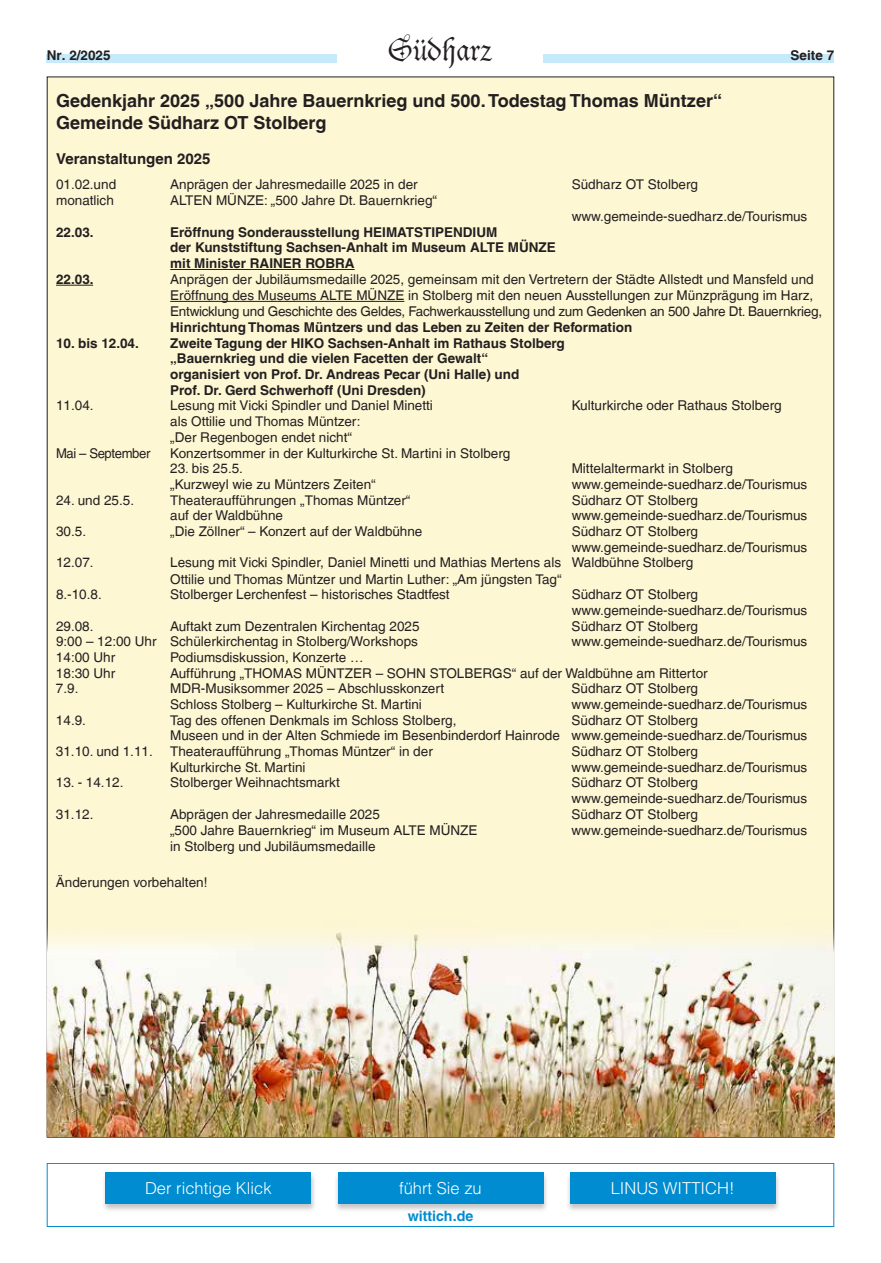
<style>
.page{position:relative;width:881px;height:1263px;background:#fff}
.page>*{position:absolute;margin:0;border:0;box-sizing:border-box;transform-origin:0 0}
.t1{font:31.5px "Duc De Berry LT";color:#231f20}
.t2{font:700 18px/21.6px "Helvetica LT";color:#231f20}
.t3{font:300 16.5px "Helvetica LT";color:#fff}
.t4{font:700 15px "Helvetica LT";color:#231f20}
.t5{font:700 14.25px "Helvetica LT";color:#008cd0}
.t6{font:13.5px/16.2px "Helvetica LT";color:#231f20}
.t7{font:700 13.5px/15.8px "Helvetica LT";color:#231f20}
.t8{font:13.5px "Helvetica LT";letter-spacing:-.03em;color:#231f20}
</style>
<div class="page">
<div style="left:47px;top:54px;width:786px;height:8px;background:#c6eafa"></div>
<div style="left:337px;top:38px;width:205px;height:31px;background:#fff"></div>
<div style="left:47px;top:77px;width:786px;height:1060px;background:#fef7d4"></div>
<hr style="left:170px;top:269px;width:184px;height:1px;background:#231f20">
<hr style="left:56px;top:285px;width:37px;height:1px;background:#231f20">
<hr style="left:170px;top:301px;width:234px;height:1px;background:#231f20">
<img style="left:47px;top:918px;width:786px;height:218px">
<div style="left:47px;top:1163px;width:786px;height:64px;border:1px solid #008cd0"></div>
<div style="left:101px;top:1171px;width:215px;height:41px;background:#231f20;opacity:.26"></div>
<div style="left:106px;top:1172px;width:205px;height:31px;background:#008cd0"></div>
<div style="left:333px;top:1171px;width:215px;height:41px;background:#231f20;opacity:.26"></div>
<div style="left:338px;top:1172px;width:205px;height:31px;background:#008cd0"></div>
<div style="left:565px;top:1171px;width:215px;height:41px;background:#231f20;opacity:.26"></div>
<div style="left:569px;top:1172px;width:206px;height:31px;background:#008cd0"></div>
<p class="t7" style="left:47px;top:47px;width:65px">Nr. 2/2025</p>
<h1 class="t1" style="left:387px;top:31px;width:106px">Südharz</h1>
<p class="t7" style="left:790px;top:47px;width:45px">Seite 7</p>
<h2 class="t2" style="left:56px;top:90px;width:667px">Gedenkjahr 2025 „500 Jahre Bauernkrieg und 500. Todestag Thomas Müntzer“<br>Gemeinde Südharz OT Stolberg</h2>
<p class="t4" style="left:56px;top:149px;width:156px">Veranstaltungen 2025</p>
<p class="t6" style="left:56px;top:176px;width:62px">01.02.und monatlich</p>
<p class="t6" style="left:170px;top:176px;width:268px">Anprägen der Jahresmedaille 2025 in der<br>ALTEN MÜNZE: „500 Jahre Dt. Bauernkrieg“</p>
<p class="t6" style="left:571px;top:176px;width:128px">Südharz OT Stolberg</p>
<p class="t6" style="left:571px;top:208px;width:237px">www.gemeinde-suedharz.de/Tourismus</p>
<p class="t7" style="left:56px;top:224px;width:39px">22.03.</p>
<p class="t7" style="left:170px;top:224px;width:387px">Eröffnung Sonderausstellung HEIMATSTIPENDIUM<br>der Kunststiftung Sachsen-Anhalt im Museum ALTE MÜNZE mit Minister RAINER ROBRA</p>
<p class="t7" style="left:56px;top:271px;width:39px">22.03.</p>
<p class="t6" style="left:170px;top:271px;width:653px">Anprägen der Jubiläumsmedaille 2025, gemeinsam mit den Vertretern der Städte Allstedt und Mansfeld und<br>Eröffnung des Museums ALTE MÜNZE in Stolberg mit den neuen Ausstellungen zur Münzprägung im Harz,<br>Entwicklung und Geschichte des Geldes, Fachwerkausstellung und zum Gedenken an 500 Jahre Dt. Bauernkrieg,</p>
<p class="t7" style="left:170px;top:319px;width:463px">Hinrichtung Thomas Müntzers und das Leben zu Zeiten der Reformation</p>
<p class="t7" style="left:56px;top:335px;width:84px">10. bis 12.04.</p>
<p class="t7" style="left:170px;top:335px;width:396px">Zweite Tagung der HIKO Sachsen-Anhalt im Rathaus Stolberg „Bauernkrieg und die vielen Facetten der Gewalt“<br>organisiert von Prof. Dr. Andreas Pecar (Uni Halle) und<br>Prof. Dr. Gerd Schwerhoff (Uni Dresden)</p>
<p class="t6" style="left:56px;top:397px;width:39px">11.04.</p>
<p class="t6" style="left:170px;top:397px;width:264px">Lesung mit Vicki Spindler und Daniel Minetti</p>
<p class="t6" style="left:571px;top:397px;width:211px">Kulturkirche oder Rathaus Stolberg</p>
<p class="t6" style="left:170px;top:413px;width:192px;line-height:15.8px">als Ottilie und Thomas Müntzer: „Der Regenbogen endet nicht“</p>
<p class="t8" style="left:56px;top:445px;width:96px">Mai – September</p>
<p class="t6" style="left:170px;top:445px;width:341px">Konzertsommer in der Kulturkirche St. Martini in Stolberg</p>
<p class="t6" style="left:170px;top:460px;width:74px">23. bis 25.5.</p>
<p class="t6" style="left:571px;top:460px;width:163px">Mittelaltermarkt in Stolberg</p>
<p class="t6" style="left:170px;top:476px;width:207px">„Kurzweyl wie zu Müntzers Zeiten“</p>
<p class="t6" style="left:571px;top:476px;width:237px">www.gemeinde-suedharz.de/Tourismus</p>
<p class="t6" style="left:56px;top:492px;width:80px">24. und 25.5.</p>
<p class="t6" style="left:170px;top:492px;width:241px">Theateraufführungen „Thomas Müntzer“</p>
<p class="t6" style="left:571px;top:492px;width:128px">Südharz OT Stolberg</p>
<p class="t6" style="left:170px;top:507px;width:114px">auf der Waldbühne</p>
<p class="t6" style="left:571px;top:507px;width:237px">www.gemeinde-suedharz.de/Tourismus</p>
<p class="t6" style="left:56px;top:523px;width:32px">30.5.</p>
<p class="t6" style="left:170px;top:523px;width:254px">„Die Zöllner“ – Konzert auf der Waldbühne</p>
<p class="t6" style="left:571px;top:523px;width:237px;line-height:15.8px">Südharz OT Stolberg www.gemeinde-suedharz.de/Tourismus</p>
<p class="t6" style="left:56px;top:554px;width:39px">12.07.</p>
<p class="t6" style="left:170px;top:554px;width:392px">Lesung mit Vicki Spindler, Daniel Minetti und Mathias Mertens als<br>Ottilie und Thomas Müntzer und Martin Luther: „Am jüngsten Tag“</p>
<p class="t6" style="left:571px;top:554px;width:123px">Waldbühne Stolberg</p>
<p class="t6" style="left:56px;top:586px;width:47px">8.-10.8.</p>
<p class="t6" style="left:170px;top:586px;width:281px">Stolberger Lerchenfest – historisches Stadtfest</p>
<p class="t6" style="left:571px;top:587px;width:237px;line-height:15.8px">Südharz OT Stolberg www.gemeinde-suedharz.de/Tourismus</p>
<p class="t6" style="left:56px;top:618px;width:39px">29.08.</p>
<p class="t6" style="left:170px;top:618px;width:251px">Auftakt zum Dezentralen Kirchentag 2025</p>
<p class="t6" style="left:571px;top:618px;width:128px">Südharz OT Stolberg</p>
<p class="t6" style="left:56px;top:633px;width:363px">9:00 – 12:00 Uhr Schülerkirchentag in Stolberg/Workshops</p>
<p class="t6" style="left:571px;top:633px;width:237px">www.gemeinde-suedharz.de/Tourismus</p>
<p class="t6" style="left:56px;top:649px;width:61px">14:00 Uhr</p>
<p class="t6" style="left:170px;top:649px;width:195px">Podiumsdiskussion, Konzerte …</p>
<p class="t6" style="left:56px;top:665px;width:61px">18:30 Uhr</p>
<p class="t6" style="left:170px;top:665px;width:539px">Aufführung „THOMAS MÜNTZER – SOHN STOLBERGS“ auf der Waldbühne am Rittertor</p>
<p class="t6" style="left:56px;top:680px;width:24px">7.9.</p>
<p class="t6" style="left:170px;top:680px;width:275px">MDR-Musiksommer 2025 – Abschlusskonzert</p>
<p class="t6" style="left:571px;top:680px;width:128px">Südharz OT Stolberg</p>
<p class="t6" style="left:170px;top:696px;width:253px">Schloss Stolberg – Kulturkirche St. Martini</p>
<p class="t6" style="left:571px;top:696px;width:237px">www.gemeinde-suedharz.de/Tourismus</p>
<p class="t6" style="left:56px;top:712px;width:32px">14.9.</p>
<p class="t6" style="left:170px;top:712px;width:288px">Tag des offenen Denkmals im Schloss Stolberg,</p>
<p class="t6" style="left:170px;top:712px;width:638px;line-height:15.8px;text-indent:401px">Südharz OT Stolberg<br>Museen und in der Alten Schmiede im Besenbinderdorf Hainrode www.gemeinde-suedharz.de/Tourismus</p>
<p class="t6" style="left:56px;top:743px;width:98px">31.10. und 1.11.</p>
<p class="t6" style="left:170px;top:743px;width:264px">Theateraufführung „Thomas Müntzer“ in der</p>
<p class="t6" style="left:571px;top:743px;width:128px">Südharz OT Stolberg</p>
<p class="t6" style="left:170px;top:759px;width:137px">Kulturkirche St. Martini</p>
<p class="t6" style="left:571px;top:759px;width:237px">www.gemeinde-suedharz.de/Tourismus</p>
<p class="t6" style="left:56px;top:775px;width:69px">13. - 14.12.</p>
<p class="t6" style="left:170px;top:775px;width:171px">Stolberger Weihnachtsmarkt</p>
<p class="t6" style="left:571px;top:775px;width:237px;line-height:15.8px">Südharz OT Stolberg www.gemeinde-suedharz.de/Tourismus</p>
<p class="t6" style="left:56px;top:806px;width:39px">31.12.</p>
<p class="t6" style="left:170px;top:806px;width:211px">Abprägen der Jahresmedaille 2025</p>
<p class="t6" style="left:571px;top:806px;width:128px">Südharz OT Stolberg</p>
<p class="t6" style="left:170px;top:822px;width:309px">„500 Jahre Bauernkrieg“ im Museum ALTE MÜNZE in Stolberg und Jubiläumsmedaille</p>
<p class="t6" style="left:571px;top:822px;width:237px">www.gemeinde-suedharz.de/Tourismus</p>
<p class="t6" style="left:56px;top:874px;width:153px">Änderungen vorbehalten!</p>
<p class="t3" style="left:145px;top:1178px;width:128px">Der richtige Klick</p>
<p class="t3" style="left:399px;top:1178px;width:84px">führt Sie zu</p>
<p class="t3" style="left:610px;top:1178px;width:125px">LINUS WITTICH!</p>
<p class="t5" style="left:407px;top:1207px;width:67px">wittich.de</p>
</div>
